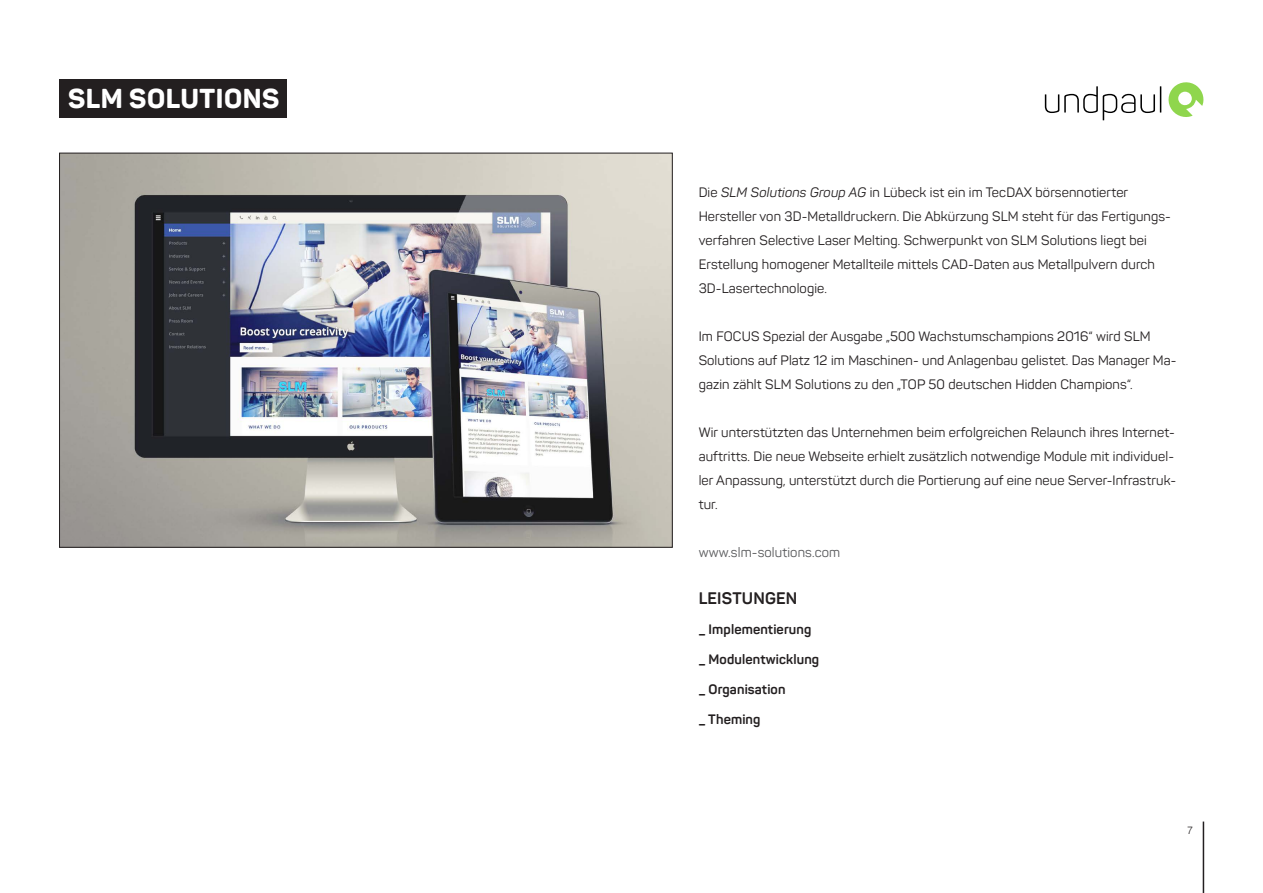
<style>
.page{position:relative;width:1263px;height:893px;background:#fff}
.page>*{position:absolute;margin:0;border:0;box-sizing:border-box;transform-origin:0 0}
.t1{font:800 27px "Panton";letter-spacing:.02em;color:#fff}
.t2{font:700 16.5px "Panton";letter-spacing:.01em;color:#231f20}
.t3{font:13.5px/24px "Panton";letter-spacing:.01em;color:#231f20}
.t4{font:700 13.5px "Panton";letter-spacing:.01em;color:#231f20}
.t5{font:13.5px "Panton";letter-spacing:.01em;color:#57585a}
.t6{font:300 10.5px "Helvetica LT Std";color:#231f20}
.s1{font-style:italic}
</style>
<div class="page">
<hr style="left:1203px;top:821px;width:1px;height:72px;background:#231f20">
<svg style="left:1168px;top:82px;width:36px;height:35px"></svg>
<svg style="left:1045px;top:86px;width:116px;height:34px"></svg>
<div style="left:60px;top:80px;width:227px;height:38px;background:#231f20"></div>
<img style="left:61px;top:155px;width:609px;height:390px">
<p class="t1" style="left:68px;top:82px;width:213px">SLM SOLUTIONS</p>
<p class="t3" style="left:699px;top:180px;width:474px">Die <span class="s1">SLM Solutions Group AG</span> in Lübeck ist ein im TecDAX börsennotierter Hersteller von 3D-Metalldruckern. Die Abkürzung SLM steht für das Fertigungs&shy;verfahren Selective Laser Melting. Schwerpunkt von SLM Solutions liegt bei Erstellung homogener Metallteile mittels CAD-Daten aus Metallpulvern durch 3D-Lasertechnologie.</p>
<p class="t3" style="left:699px;top:324px;width:479px">Im FOCUS Spezial der Ausgabe „500 Wachstumschampions 2016“ wird SLM<br>Solutions auf Platz 12 im Maschinen- und Anlagenbau gelistet. Das Manager Ma&shy;gazin zählt SLM Solutions zu den „TOP 50 deutschen Hidden Champions“.</p>
<p class="t3" style="left:699px;top:420px;width:479px">Wir unterstützten das Unternehmen beim erfolgreichen Relaunch ihres Internet&shy;auftritts. Die neue Webseite erhielt zusätzlich notwendige Module mit individuel&shy;ler Anpassung, unterstützt durch die Portierung auf eine neue Server-Infrastruk&shy;tur.</p>
<p class="t5" style="left:699px;top:544px;width:143px">www.slm-solutions.com</p>
<p class="t2" style="left:699px;top:588px;width:100px">LEISTUNGEN</p>
<p class="t4" style="left:699px;top:621px;width:114px">_ Implementierung</p>
<p class="t4" style="left:699px;top:651px;width:122px">_ Modulentwicklung</p>
<p class="t4" style="left:699px;top:681px;width:88px">_ Organisation</p>
<p class="t4" style="left:699px;top:711px;width:63px">_ Theming</p>
<p class="t6" style="left:1187px;top:823px;width:7px">7</p>
</div>
